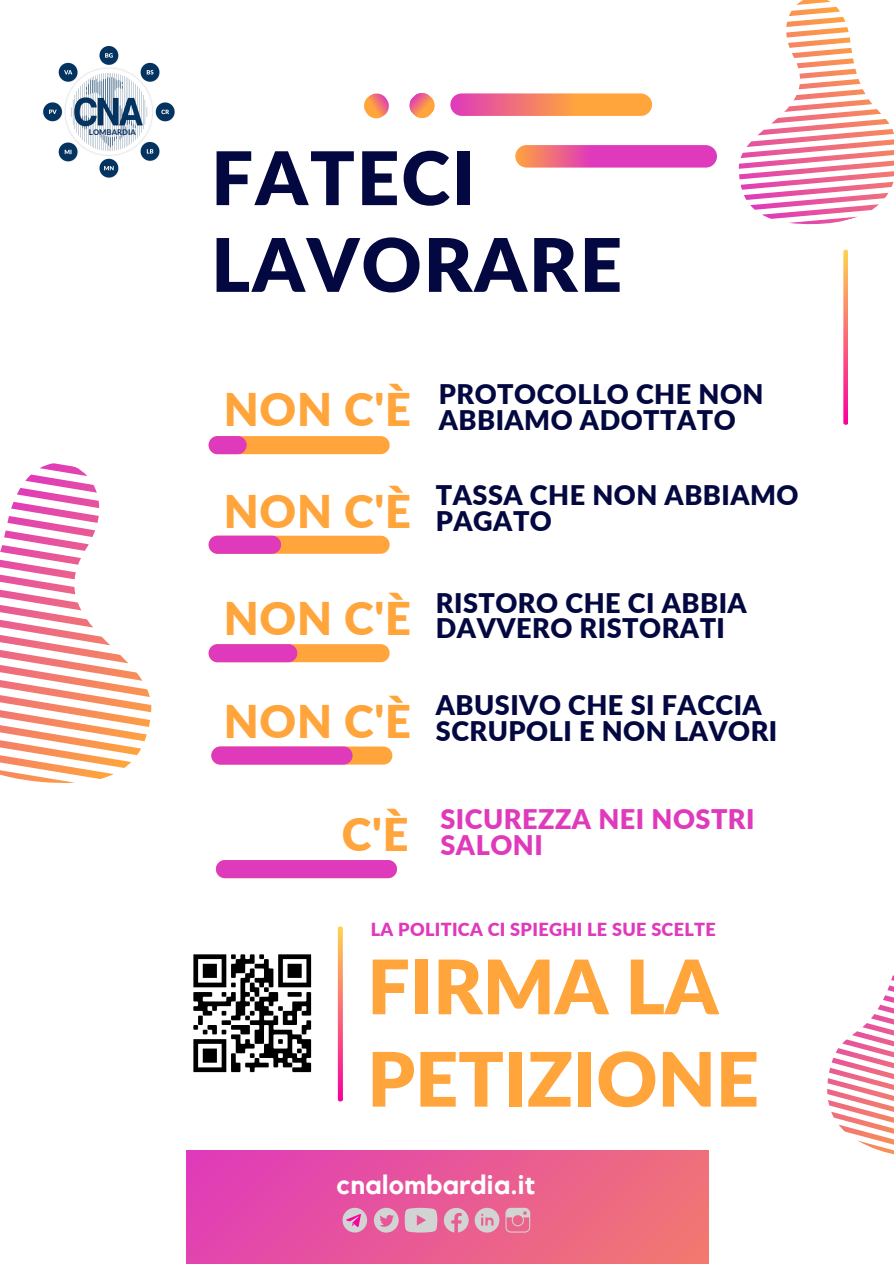
<style>
.page{position:relative;width:894px;height:1264px;background:#fff}
.page>*{position:absolute;margin:0;border:0;box-sizing:border-box;transform-origin:0 0}
.t1{font:900 75px/92.4px "Lato";color:#ffa53b}
.t2{font:900 73.8px "Lato";letter-spacing:.03em;color:#040840}
.t3{font:900 45px "Lato";letter-spacing:.02em;color:#ffa53b}
.t4{font:900 27px/26px "Lato";letter-spacing:.02em;color:#040840}
.t5{font:900 27px/26px "Lato";letter-spacing:.02em;color:#df39bc}
.t6{font:700 26.55px "Kollektif";letter-spacing:.02em;color:#fff}
.t7{font:900 18px "Lato";letter-spacing:.02em;color:#df39bc}
.t8{font:800 7.65px "Lato";color:#103362}
</style>
<div class="page">
<svg style="left:450px;top:93px;width:202px;height:23px;background:#f5896a"></svg>
<svg style="left:515px;top:145px;width:181px;height:23px;background:#e654a5"></svg>
<svg style="left:409px;top:93px;width:26px;height:25px"></svg>
<svg style="left:364px;top:93px;width:25px;height:26px"></svg>
<svg style="left:696px;top:0;width:197px;height:225px"></svg>
<svg style="left:0;top:454px;width:225px;height:329px"></svg>
<svg style="left:827px;top:975px;width:66px;height:179px"></svg>
<svg style="left:843px;top:250px;width:4px;height:175px"></svg>
<svg style="left:208px;top:436px;width:181px;height:18px;background:#f89258"></svg>
<svg style="left:208px;top:535px;width:181px;height:19px;background:#f38375"></svg>
<svg style="left:208px;top:644px;width:181px;height:18px;background:#f0747b"></svg>
<div style="left:186px;top:1150px;width:521px;height:113px;background:linear-gradient(to right,#e13fb6,#f07476)"></div>
<img style="left:43px;top:46px;width:132px;height:132px">
<svg style="left:443px;top:1207px;width:25px;height:25px"></svg>
<svg style="left:474px;top:1207px;width:25px;height:25px"></svg>
<svg style="left:374px;top:1207px;width:24px;height:25px"></svg>
<svg style="left:404px;top:1207px;width:33px;height:25px"></svg>
<svg style="left:342px;top:1207px;width:25px;height:25px"></svg>
<svg style="left:505px;top:1207px;width:25px;height:25px"></svg>
<svg style="left:211px;top:746px;width:181px;height:18px;background:#e758a1"></svg>
<div style="left:216px;top:860px;width:181px;height:18px;background:#df39bc"></div>
<svg style="left:338px;top:926px;width:4px;height:175px"></svg>
<img style="left:193px;top:954px;width:119px;height:119px">
<p class="t8" style="left:89px;top:127px;width:48px">LOMBARDIA</p>
<p class="t2" style="left:211px;top:132px;width:265px">FATECI</p>
<p class="t2" style="left:211px;top:219px;width:412px">LAVORARE</p>
<p class="t3" style="left:224px;top:381px;width:189px">NON C'È</p>
<p class="t3" style="left:224px;top:483px;width:189px">NON C'È</p>
<p class="t3" style="left:224px;top:590px;width:189px">NON C'È</p>
<p class="t3" style="left:224px;top:693px;width:189px">NON C'È</p>
<p class="t4" style="left:438px;top:380px;width:326px">PROTOCOLLO CHE NON<br>ABBIAMO ADOTTATO</p>
<p class="t4" style="left:436px;top:482px;width:364px">TASSA CHE NON ABBIAMO<br>PAGATO</p>
<p class="t4" style="left:436px;top:589px;width:312px">RISTORO CHE CI ABBIA<br>DAVVERO RISTORATI</p>
<p class="t4" style="left:436px;top:692px;width:343px">ABUSIVO CHE SI FACCIA<br>SCRUPOLI E NON LAVORI</p>
<p class="t3" style="left:341px;top:806px;width:68px">C'È</p>
<p class="t5" style="left:440px;top:805px;width:315px">SICUREZZA NEI NOSTRI<br>SALONI</p>
<p class="t7" style="left:370px;top:918px;width:346px">LA POLITICA CI SPIEGHI LE SUE SCELTE</p>
<p class="t1" style="left:367px;top:939px;width:393px">FIRMA LA<br>PETIZIONE</p>
<p class="t6" style="left:336px;top:1172px;width:200px">cnalombardia.it</p>
</div>
